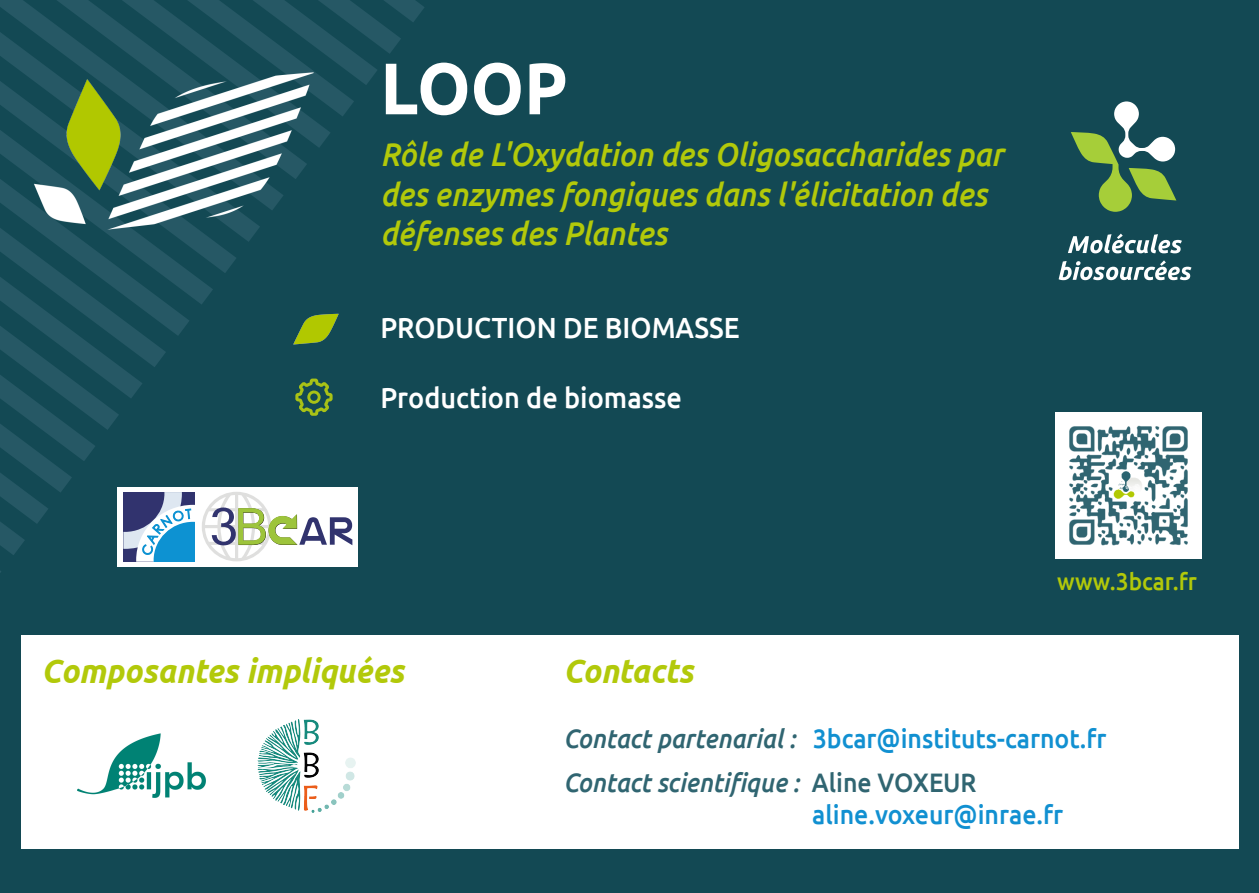
<style>
.page{position:relative;width:1259px;height:893px;background:#134954}
.page>*{position:absolute;margin:0;border:0;box-sizing:border-box;transform-origin:0 0}
.t1{font:700 72.9px "Ubuntu";color:#fff;scale:.93 1}
.t2{font:italic 700 33.9px "Ubuntu";color:#b2c90a;scale:.93 1}
.t3{font:italic 500 33px/39.6px "Ubuntu";color:#b2c90a;scale:.93 1}
.t4{font:500 29.1px "Ubuntu";color:#fff;scale:.93 1}
.t5{font:italic 500 26.7px/44.1px "Ubuntu";color:#306571;scale:.93 1}
.t6{font:500 26.7px "Ubuntu";color:#1190d1;scale:.93 1}
.t7{font:500 24.3px "Ubuntu";color:#b2c90a;scale:.93 1}
.s1{font-style:normal;color:#1190d1}
.s2{font-style:normal}
</style>
<div class="page">
<div style="left:21px;top:635px;width:1217px;height:213px;background:#fff"></div>
<div style="left:118px;top:487px;width:240px;height:80px;background:#fff"></div>
<svg style="left:0;top:0;width:424px;height:562px"></svg>
<img style="left:286px;top:297px;width:58px;height:68px">
<img style="left:1055px;top:413px;width:146px;height:146px">
<img style="left:257px;top:719px;width:99px;height:93px">
<img style="left:77px;top:733px;width:129px;height:65px">
<svg style="left:1071px;top:101px;width:105px;height:111px"></svg>
<svg style="left:1058px;top:260px;width:133px;height:20px"></svg>
<svg style="left:1068px;top:234px;width:114px;height:19px"></svg>
<h1 class="t1" style="left:380px;top:44px;width:203px">LOOP</h1>
<p class="t3" style="left:380px;top:134px;width:671px">Rôle de L'Oxydation des Oligosaccharides par des enzymes fongiques dans l'élicitation des défenses des Plantes</p>
<p class="t4" style="left:380px;top:309px;width:388px">PRODUCTION DE BIOMASSE</p>
<p class="t4" style="left:380px;top:379px;width:326px">Production de biomasse</p>
<p class="t7" style="left:1057px;top:566px;width:152px">www.3bcar.fr</p>
<p class="t2" style="left:41px;top:651px;width:391px">Composantes impliquées</p>
<p class="t2" style="left:563px;top:651px;width:141px">Contacts</p>
<p class="t5" style="left:563px;top:715px;width:585px">Contact partenarial : <span class="s1">3bcar@instituts-carnot.fr<br></span>Contact scientifique : <span class="s2">Aline VOXEUR</span></p>
<p class="t6" style="left:812px;top:797px;width:271px">aline.voxeur@inrae.fr</p>
</div>
